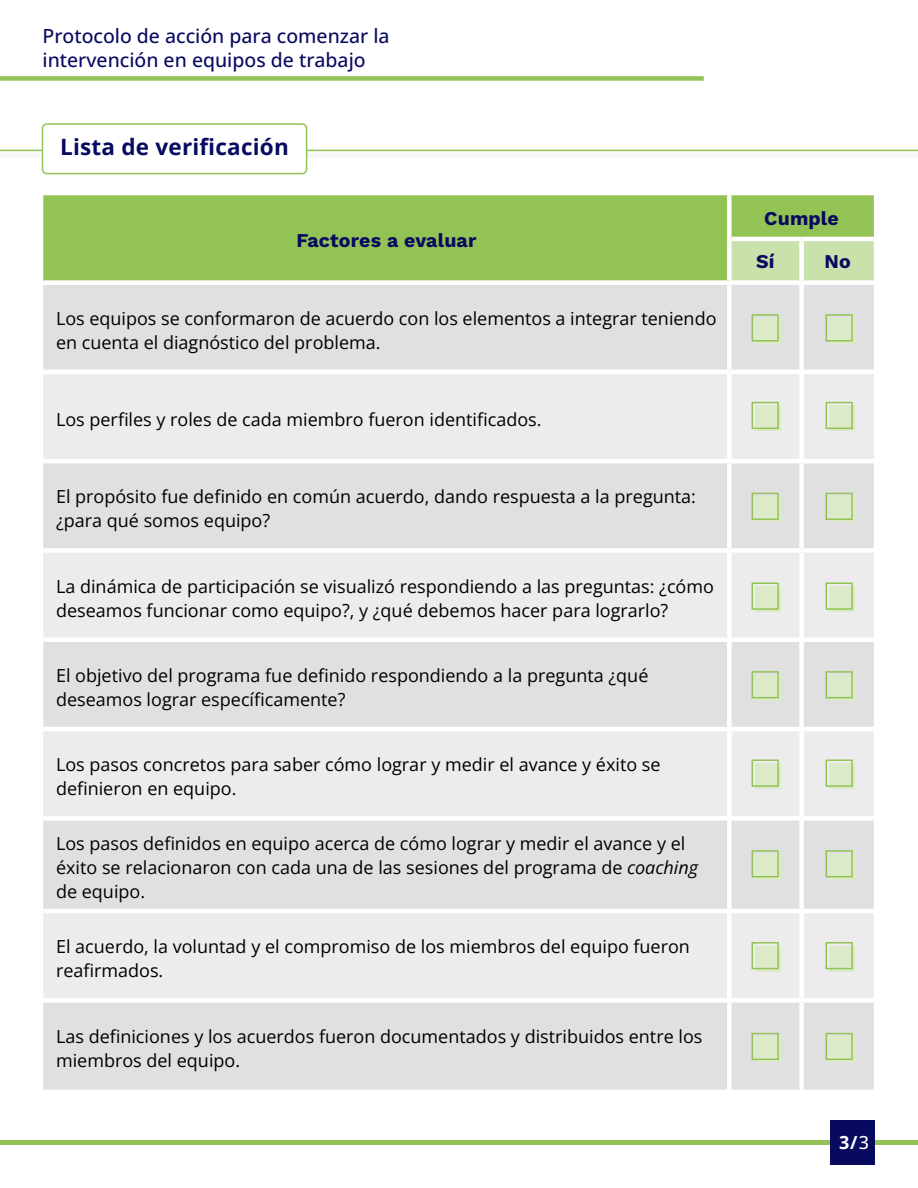
<style>
.page{position:relative;width:918px;height:1188px;background:#fff}
.page>*{position:absolute;margin:0;border:0;box-sizing:border-box;transform-origin:0 0}
.t1{font:700 22.5px "Open Sans";letter-spacing:.01em;color:#080a60}
.t2{font:500 19.5px/24px "Open Sans";color:#080a60}
.t3{font:700 19.5px "Work Sans";letter-spacing:.01em;color:#080a60}
.t4{font:18px/24px "Open Sans";color:#000}
.t5{font:700 18px "Open Sans";color:#fff}
.s1{font-style:italic}
.s2{font-weight:500}
</style>
<div class="page">
<div style="left:0;top:76px;width:704px;height:5px;background:#94c355"></div>
<hr style="left:0;top:1140px;width:918px;height:4px;background:#94c355">
<div style="left:830px;top:1120px;width:45px;height:45px;background:#080a60"></div>
<div style="left:43px;top:195px;width:831px;height:85px;background:#94c355"></div>
<div style="left:732px;top:241px;width:142px;height:39px;background:#c9e1aa"></div>
<div style="left:43px;top:285px;width:831px;height:805px;background:#e0e0e0"></div>
<svg style="left:43px;top:374px;width:831px;height:624px;background:#e6e6e6"></svg>
<div style="left:727px;top:195px;width:5px;height:44px;background:#fff"></div>
<div style="left:727px;top:239px;width:5px;height:41px;background:#fff"></div>
<div style="left:799px;top:241px;width:5px;height:39px;background:#fff"></div>
<div style="left:727px;top:285px;width:5px;height:85px;background:#fff"></div>
<div style="left:799px;top:285px;width:5px;height:85px;background:#fff"></div>
<div style="left:727px;top:374px;width:5px;height:85px;background:#fff"></div>
<div style="left:799px;top:374px;width:5px;height:85px;background:#fff"></div>
<div style="left:727px;top:463px;width:5px;height:85px;background:#fff"></div>
<div style="left:799px;top:463px;width:5px;height:85px;background:#fff"></div>
<div style="left:727px;top:553px;width:5px;height:85px;background:#fff"></div>
<div style="left:799px;top:553px;width:5px;height:85px;background:#fff"></div>
<div style="left:727px;top:642px;width:5px;height:85px;background:#fff"></div>
<div style="left:799px;top:642px;width:5px;height:85px;background:#fff"></div>
<div style="left:727px;top:731px;width:5px;height:85px;background:#fff"></div>
<div style="left:799px;top:731px;width:5px;height:85px;background:#fff"></div>
<div style="left:727px;top:821px;width:5px;height:88px;background:#fff"></div>
<div style="left:799px;top:821px;width:5px;height:88px;background:#fff"></div>
<div style="left:727px;top:913px;width:5px;height:85px;background:#fff"></div>
<div style="left:799px;top:913px;width:5px;height:85px;background:#fff"></div>
<div style="left:727px;top:1003px;width:5px;height:87px;background:#fff"></div>
<div style="left:799px;top:1003px;width:5px;height:87px;background:#fff"></div>
<hr style="left:732px;top:237px;width:70px;height:4px;background:#fff">
<hr style="left:802px;top:237px;width:72px;height:4px;background:#fff">
<hr style="left:43px;top:370px;width:686px;height:4px;background:#fff">
<hr style="left:729px;top:370px;width:73px;height:4px;background:#fff">
<hr style="left:802px;top:370px;width:72px;height:4px;background:#fff">
<div style="left:43px;top:548px;width:686px;height:5px;background:#fff"></div>
<div style="left:729px;top:548px;width:73px;height:5px;background:#fff"></div>
<div style="left:802px;top:548px;width:72px;height:5px;background:#fff"></div>
<hr style="left:43px;top:727px;width:686px;height:4px;background:#fff">
<hr style="left:729px;top:727px;width:73px;height:4px;background:#fff">
<hr style="left:802px;top:727px;width:72px;height:4px;background:#fff">
<hr style="left:43px;top:909px;width:686px;height:4px;background:#fff">
<hr style="left:729px;top:909px;width:73px;height:4px;background:#fff">
<hr style="left:802px;top:909px;width:72px;height:4px;background:#fff">
<hr style="left:43px;top:459px;width:686px;height:4px;background:#fff">
<hr style="left:729px;top:459px;width:73px;height:4px;background:#fff">
<hr style="left:802px;top:459px;width:72px;height:4px;background:#fff">
<hr style="left:43px;top:638px;width:686px;height:4px;background:#fff">
<hr style="left:729px;top:638px;width:73px;height:4px;background:#fff">
<hr style="left:802px;top:638px;width:72px;height:4px;background:#fff">
<div style="left:43px;top:816px;width:686px;height:5px;background:#fff"></div>
<div style="left:729px;top:816px;width:73px;height:5px;background:#fff"></div>
<div style="left:802px;top:816px;width:72px;height:5px;background:#fff"></div>
<div style="left:43px;top:998px;width:686px;height:5px;background:#fff"></div>
<div style="left:729px;top:998px;width:73px;height:5px;background:#fff"></div>
<div style="left:802px;top:998px;width:72px;height:5px;background:#fff"></div>
<div style="left:756px;top:318px;width:25px;height:25px;background:#ddeac9"></div>
<div style="left:752px;top:314px;width:27px;height:28px;border:2px solid #94c355"></div>
<div style="left:756px;top:406px;width:25px;height:25px;background:#ddeac9"></div>
<div style="left:752px;top:402px;width:27px;height:27px;border:2px solid #94c355"></div>
<div style="left:756px;top:496px;width:25px;height:26px;background:#ddeac9"></div>
<div style="left:752px;top:493px;width:27px;height:27px;border:2px solid #94c355"></div>
<div style="left:756px;top:586px;width:25px;height:26px;background:#ddeac9"></div>
<div style="left:752px;top:583px;width:27px;height:27px;border:2px solid #94c355"></div>
<div style="left:756px;top:675px;width:25px;height:25px;background:#ddeac9"></div>
<div style="left:752px;top:671px;width:27px;height:27px;border:2px solid #94c355"></div>
<div style="left:756px;top:763px;width:25px;height:26px;background:#ddeac9"></div>
<div style="left:752px;top:760px;width:27px;height:27px;border:2px solid #94c355"></div>
<div style="left:756px;top:854px;width:25px;height:25px;background:#ddeac9"></div>
<div style="left:752px;top:850px;width:27px;height:27px;border:2px solid #94c355"></div>
<div style="left:756px;top:946px;width:25px;height:25px;background:#ddeac9"></div>
<div style="left:752px;top:942px;width:27px;height:27px;border:2px solid #94c355"></div>
<div style="left:756px;top:1037px;width:25px;height:25px;background:#ddeac9"></div>
<div style="left:752px;top:1033px;width:27px;height:27px;border:2px solid #94c355"></div>
<div style="left:830px;top:318px;width:25px;height:25px;background:#ddeac9"></div>
<div style="left:826px;top:314px;width:27px;height:28px;border:2px solid #94c355"></div>
<div style="left:830px;top:406px;width:25px;height:25px;background:#ddeac9"></div>
<div style="left:826px;top:402px;width:27px;height:27px;border:2px solid #94c355"></div>
<div style="left:830px;top:496px;width:25px;height:26px;background:#ddeac9"></div>
<div style="left:826px;top:493px;width:27px;height:27px;border:2px solid #94c355"></div>
<div style="left:830px;top:586px;width:25px;height:26px;background:#ddeac9"></div>
<div style="left:826px;top:583px;width:27px;height:27px;border:2px solid #94c355"></div>
<div style="left:830px;top:675px;width:25px;height:25px;background:#ddeac9"></div>
<div style="left:826px;top:671px;width:27px;height:27px;border:2px solid #94c355"></div>
<div style="left:830px;top:763px;width:25px;height:26px;background:#ddeac9"></div>
<div style="left:826px;top:760px;width:27px;height:27px;border:2px solid #94c355"></div>
<div style="left:830px;top:854px;width:25px;height:25px;background:#ddeac9"></div>
<div style="left:826px;top:850px;width:27px;height:27px;border:2px solid #94c355"></div>
<div style="left:830px;top:946px;width:25px;height:25px;background:#ddeac9"></div>
<div style="left:826px;top:942px;width:27px;height:27px;border:2px solid #94c355"></div>
<div style="left:830px;top:1037px;width:25px;height:25px;background:#ddeac9"></div>
<div style="left:826px;top:1033px;width:27px;height:27px;border:2px solid #94c355"></div>
<div style="left:0;top:149px;width:918px;height:11px;background:#080a60;opacity:.15"></div>
<hr style="left:0;top:150px;width:918px;height:1px;background:#94c355">
<div style="left:43px;top:124px;width:264px;height:50px;background:#fff;border-radius:4px"></div>
<div style="left:42px;top:123px;width:265px;height:51px;border:2px solid #94c355;border-radius:4px"></div>
<p class="t2" style="left:43px;top:24px;width:349px">Protocolo de acción para comenzar la intervención en equipos de trabajo</p>
<p class="t1" style="left:60px;top:131px;width:230px">Lista de verificación</p>
<p class="t3" style="left:296px;top:225px;width:182px">Factores a evaluar</p>
<p class="t4" style="left:56px;top:306px;width:662px">Los equipos se conformaron de acuerdo con los elementos a integrar teniendo en cuenta el diagnóstico del problema.</p>
<p class="t4" style="left:56px;top:407px;width:487px">Los perfiles y roles de cada miembro fueron identificados.</p>
<p class="t4" style="left:56px;top:484px;width:641px">El propósito fue definido en común acuerdo, dando respuesta a la pregunta: ¿para qué somos equipo?</p>
<p class="t4" style="left:56px;top:574px;width:659px">La dinámica de participación se visualizó respondiendo a las preguntas: ¿cómo deseamos funcionar como equipo?, y ¿qué debemos hacer para lograrlo?</p>
<p class="t4" style="left:56px;top:663px;width:594px">El objetivo del programa fue definido respondiendo a la pregunta ¿qué deseamos lograr específicamente?</p>
<p class="t4" style="left:56px;top:752px;width:606px">Los pasos concretos para saber cómo lograr y medir el avance y éxito se definieron en equipo.</p>
<p class="t4" style="left:56px;top:831px;width:644px">Los pasos definidos en equipo acerca de cómo lograr y medir el avance y el éxito se relacionaron con cada una de las sesiones del programa de <span class="s1">coaching </span>de equipo.</p>
<p class="t4" style="left:56px;top:934px;width:635px">El acuerdo, la voluntad y el compromiso de los miembros del equipo fueron reafirmados.</p>
<p class="t4" style="left:56px;top:1024px;width:648px">Las definiciones y los acuerdos fueron documentados y distribuidos entre los miembros del equipo.</p>
<p class="t3" style="left:764px;top:203px;width:76px">Cumple</p>
<p class="t3" style="left:756px;top:247px;width:20px">Sí</p>
<p class="t3" style="left:825px;top:247px;width:28px">No</p>
<p class="t5" style="left:839px;top:1131px;width:32px">3/<span class="s2">3</span></p>
</div>
